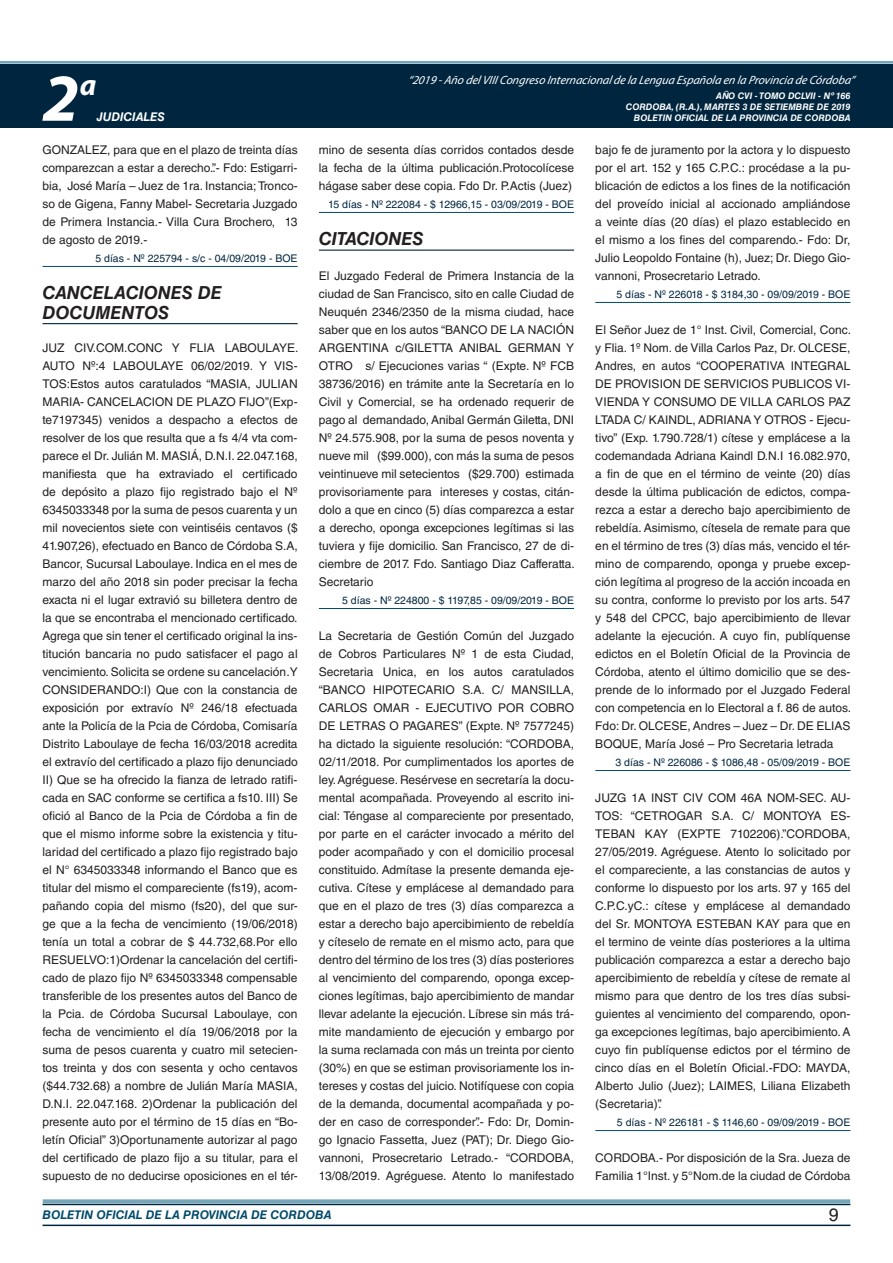
<style>
.page{position:relative;width:893px;height:1263px;background:#fff}
.page>*{position:absolute;margin:0;border:0;box-sizing:border-box;transform-origin:0 0}
.t1{font:italic 700 67.5px "Myriad Pro";color:#fff}
.t2{font:italic 700 30px "Myriad Pro";color:#fff}
.t3{font:italic 700 18px/19.5px "Helvetica LT Std";color:#231f20}
.t4{font:18px "Helvetica LT Std";color:#231f20}
.t5{font:12px/18px "Helvetica LT Std";color:#231f20;text-align:justify}
.t6{font:italic 12px "Myriad Pro";color:#fff}
.t7{font:italic 700 12px "Helvetica LT Std";color:#004b6c}
.t8{font:italic 700 12px "Helvetica LT Std";color:#fff}
.t9{font:10.5px "Helvetica LT Std";color:#00263f}
.t10{font:italic 700 9px/10.8px "Helvetica LT Std";color:#fff;text-align:right}
</style>
<div class="page">
<div style="left:0;top:61px;width:893px;height:6px;background:#fff;opacity:.75"></div>
<div style="left:0;top:64px;width:893px;height:64px;background:#00263f"></div>
<hr style="left:43px;top:1224px;width:807px;height:2px;background:#00263f">
<div style="left:42px;top:1198px;width:809px;height:8px;background:#fff;opacity:.75"></div>
<hr style="left:43px;top:266px;width:255px;height:1px;background:#004b6c">
<hr style="left:43px;top:323px;width:255px;height:1px;background:#00263f">
<hr style="left:319px;top:212px;width:255px;height:1px;background:#004b6c">
<hr style="left:319px;top:250px;width:255px;height:1px;background:#00263f">
<hr style="left:319px;top:608px;width:255px;height:1px;background:#004b6c">
<hr style="left:595px;top:302px;width:255px;height:1px;background:#004b6c">
<hr style="left:595px;top:770px;width:255px;height:1px;background:#004b6c">
<hr style="left:595px;top:1130px;width:255px;height:1px;background:#004b6c">
<h2 class="t2" style="left:80px;top:66px;width:18px">a</h2>
<p class="t6" style="left:408px;top:72px;width:448px">“2019 -Año delVIIICongreso Internacionalde la Lengua Esp añola en la Provincia de Córdoba”</p>
<h1 class="t1" style="left:43px;top:54px;width:38px">2</h1>
<p class="t10" style="left:626px;top:91px;width:226px">AÑO CVI - TOMO DCLVII - Nº 166<br>CORDOBA, (R.A.), MARTES 3 DE SETIEMBRE DE 2019</p>
<p class="t8" style="left:97px;top:110px;width:70px">JUDICIALES</p>
<p class="t10" style="left:634px;top:112px;width:218px">BOLETIN OFICIAL DE LA PROVINCIA DE CORDOBA</p>
<p class="t5" style="left:43px;top:141px;width:257px">GONZALEZ, para que en el plazo de treinta días comparezcan a estar a derecho.”.- Fdo: Estigarri&shy;bia, José María – Juez de 1ra. Instancia; Tronco&shy;so de Gigena, Fanny Mabel- Secretaria Juzgado de Primera Instancia.- Villa Cura Brochero, 13 de agosto de 2019.-</p>
<p class="t9" style="left:95px;top:252px;width:204px">5 días - Nº 225794 - s/c - 04/09/2019 - BOE</p>
<h3 class="t3" style="left:43px;top:283px;width:181px">CANCELACIONES DE<br>DOCUMENTOS</h3>
<p class="t5" style="left:43px;top:339px;width:257px">JUZ CIV.COM.CONC Y FLIA LABOULAYE.<br>AUTO Nº:4 LABOULAYE 06/02/2019. Y VIS-TOS:Estos autos caratulados “MASIA, JULIAN MARIA- CANCELACION DE PLAZO FIJO”(Exp&shy;te7197345) venidos a despacho a efectos de resolver de los que resulta que a fs 4/4 vta com&shy;parece el Dr. Julián M. MASIÁ, D.N.I. 22.047.168, manifiesta que ha extraviado el certificado de depósito a plazo fijo registrado bajo el Nº 6345033348 por la suma de pesos cuarenta y un mil novecientos siete con veintiséis centavos ($ 41.907,26), efectuado en Banco de Córdoba S.A, Bancor, Sucursal Laboulaye. Indica en el mes de marzo del año 2018 sin poder precisar la fecha exacta ni el lugar extravió su billetera dentro de la que se encontraba el mencionado certificado.<br>Agrega que sin tener el certificado original la ins&shy;titución bancaria no pudo satisfacer el pago al vencimiento. Solicita se ordene su cancelación.Y CONSIDERANDO:I) Que con la constancia de exposición por extravío Nº 246/18 efectuada ante la Policía de la Pcia de Córdoba, Comisaría Distrito Laboulaye de fecha 16/03/2018 acredita el extravío del certificado a plazo fijo denunciado II) Que se ha ofrecido la fianza de letrado ratifi&shy;cada en SAC conforme se certifica a fs10. III) Se ofició al Banco de la Pcia de Córdoba a fin de que el mismo informe sobre la existencia y titu&shy;laridad del certificado a plazo fijo registrado bajo el N° 6345033348 informando el Banco que es titular del mismo el compareciente (fs19), acom&shy;pañando copia del mismo (fs20), del que sur&shy;ge que a la fecha de vencimiento (19/06/2018) tenía un total a cobrar de $ 44.732,68.Por ello RESUELVO:1)Ordenar la cancelación del certifi&shy;cado de plazo fijo Nº 6345033348 compensable transferible de los presentes autos del Banco de la Pcia. de Córdoba Sucursal Laboulaye, con fecha de vencimiento el día 19/06/2018 por la suma de pesos cuarenta y cuatro mil setecien&shy;tos treinta y dos con sesenta y ocho centavos ($44.732.68) a nombre de Julián María MASIA, D.N.I. 22.047.168. 2)Ordenar la publicación del presente auto por el término de 15 días en “Bo&shy;letín Oficial” 3)Oportunamente autorizar al pago del certificado de plazo fijo a su titular, para el supuesto de no deducirse oposiciones en el tér-</p>
<p class="t5" style="left:319px;top:141px;width:257px">mino de sesenta días corridos contados desde la fecha de la última publicación.Protocolícese hágase saber dese copia. Fdo Dr. P.Actis (Juez)</p>
<p class="t9" style="left:328px;top:198px;width:247px">15 días - Nº 222084 - $ 12966,15 - 03/09/2019 - BOE</p>
<h3 class="t3" style="left:319px;top:229px;width:106px">CITACIONES</h3>
<p class="t5" style="left:319px;top:267px;width:257px">El Juzgado Federal de Primera Instancia de la ciudad de San Francisco, sito en calle Ciudad de Neuquén 2346/2350 de la misma ciudad, hace saber que en los autos “BANCO DE LA NACIÓN ARGENTINA c/GILETTA ANIBAL GERMAN Y OTRO s/ Ejecuciones varias “ (Expte. Nº FCB 38736/2016) en trámite ante la Secretaría en lo Civil y Comercial, se ha ordenado requerir de pago al demandado, Anibal Germán Giletta, DNI Nº 24.575.908, por la suma de pesos noventa y nueve mil ($99.000), con más la suma de pesos veintinueve mil setecientos ($29.700) estimada provisoriamente para intereses y costas, citán&shy;dolo a que en cinco (5) días comparezca a estar a derecho, oponga excepciones legítimas si las tuviera y fije domicilio. San Francisco, 27 de di&shy;ciembre de 2017. Fdo. Santiago Diaz Cafferatta.<br>Secretario</p>
<p class="t9" style="left:342px;top:594px;width:233px">5 días - Nº 224800 - $ 1197,85 - 09/09/2019 - BOE</p>
<p class="t5" style="left:319px;top:627px;width:257px">La Secretaria de Gestión Común del Juzgado de Cobros Particulares Nº 1 de esta Ciudad, Secretaria Unica, en los autos caratulados “BANCO HIPOTECARIO S.A. C/ MANSILLA, CARLOS OMAR - EJECUTIVO POR COBRO DE LETRAS O PAGARES” (Expte. Nº 7577245) ha dictado la siguiente resolución: “CORDOBA, 02/11/2018. Por cumplimentados los aportes de ley. Agréguese. Resérvese en secretaría la docu&shy;mental acompañada. Proveyendo al escrito ini&shy;cial: Téngase al compareciente por presentado, por parte en el carácter invocado a mérito del poder acompañado y con el domicilio procesal constituido. Admítase la presente demanda eje&shy;cutiva. Cítese y emplácese al demandado para que en el plazo de tres (3) días comparezca a estar a derecho bajo apercibimiento de rebeldía y cíteselo de remate en el mismo acto, para que dentro del término de los tres (3) días posteriores al vencimiento del comparendo, oponga excep&shy;ciones legítimas, bajo apercibimiento de mandar llevar adelante la ejecución. Líbrese sin más trá&shy;mite mandamiento de ejecución y embargo por la suma reclamada con más un treinta por ciento (30%) en que se estiman provisoriamente los in&shy;tereses y costas del juicio. Notifíquese con copia de la demanda, documental acompañada y po&shy;der en caso de corresponder”.- Fdo: Dr, Domin&shy;go Ignacio Fassetta, Juez (PAT); Dr. Diego Gio&shy;vannoni, Prosecretario Letrado.- “CORDOBA, 13/08/2019. Agréguese. Atento lo manifestado</p>
<p class="t5" style="left:595px;top:141px;width:257px">bajo fe de juramento por la actora y lo dispuesto por el art. 152 y 165 C.P.C.: procédase a la pu&shy;blicación de edictos a los fines de la notificación del proveído inicial al accionado ampliándose a veinte días (20 días) el plazo establecido en el mismo a los fines del comparendo.- Fdo: Dr, Julio Leopoldo Fontaine (h), Juez; Dr. Diego Gio&shy;vannoni, Prosecretario Letrado.</p>
<p class="t9" style="left:617px;top:288px;width:235px">5 días - Nº 226018 - $ 3184,30 - 09/09/2019 - BOE</p>
<p class="t5" style="left:595px;top:321px;width:257px">El Señor Juez de 1° Inst. Civil, Comercial, Conc. y Flia. 1º Nom. de Villa Carlos Paz, Dr. OLCESE, Andres, en autos “COOPERATIVA INTEGRAL DE PROVISION DE SERVICIOS PUBLICOS VI-VIENDA Y CONSUMO DE VILLA CARLOS PAZ LTADA C/ KAINDL, ADRIANA Y OTROS - Ejecu&shy;tivo” (Exp. 1.790.728/1) cítese y emplácese a la codemandada Adriana Kaindl D.N.I 16.082.970, a fin de que en el término de veinte (20) días desde la última publicación de edictos, compa&shy;rezca a estar a derecho bajo apercibimiento de rebeldía. Asimismo, cítesela de remate para que en el término de tres (3) días más, vencido el tér&shy;mino de comparendo, oponga y pruebe excep&shy;ción legítima al progreso de la acción incoada en su contra, conforme lo previsto por los arts. 547 y 548 del CPCC, bajo apercibimiento de llevar adelante la ejecución. A cuyo fin, publíquense edictos en el Boletín Oficial de la Provincia de Córdoba, atento el último domicilio que se des&shy;prende de lo informado por el Juzgado Federal con competencia en lo Electoral a f. 86 de autos.<br>Fdo: Dr. OLCESE, Andres – Juez – Dr. DE ELIAS BOQUE, María José – Pro Secretaria letrada</p>
<p class="t9" style="left:615px;top:756px;width:236px">3 días - Nº 226086 - $ 1086,48 - 05/09/2019 - BOE</p>
<p class="t5" style="left:595px;top:789px;width:257px">JUZG 1A INST CIV COM 46A NOM-SEC. AU-TOS: “CETROGAR S.A. C/ MONTOYA ES-TEBAN KAY (EXPTE 7102206).”CORDOBA, 27/05/2019. Agréguese. Atento lo solicitado por el compareciente, a las constancias de autos y conforme lo dispuesto por los arts. 97 y 165 del C.P.C.yC.: cítese y emplácese al demandado del Sr. MONTOYA ESTEBAN KAY para que en el termino de veinte días posteriores a la ultima publicación comparezca a estar a derecho bajo apercibimiento de rebeldía y cítese de remate al mismo para que dentro de los tres días subsi&shy;guientes al vencimiento del comparendo, opon&shy;ga excepciones legítimas, bajo apercibimiento. A cuyo fin publíquense edictos por el término de cinco días en el Boletín Oficial.-FDO: MAYDA, Alberto Julio (Juez); LAIMES, Liliana Elizabeth (Secretaria)”.</p>
<p class="t9" style="left:617px;top:1116px;width:235px">5 días - Nº 226181 - $ 1146,60 - 09/09/2019 - BOE</p>
<p class="t5" style="left:595px;top:1149px;width:257px">CORDOBA.- Por disposición de la Sra. Jueza de<br>Familia 1°Inst. y 5°Nom.de la ciudad de Córdoba</p>
<p class="t7" style="left:43px;top:1208px;width:290px">BOLETIN OFICIAL DE LA PROVINCIA DE CORDOBA</p>
<h3 class="t4" style="left:829px;top:1204px;width:12px">9</h3>
</div>
